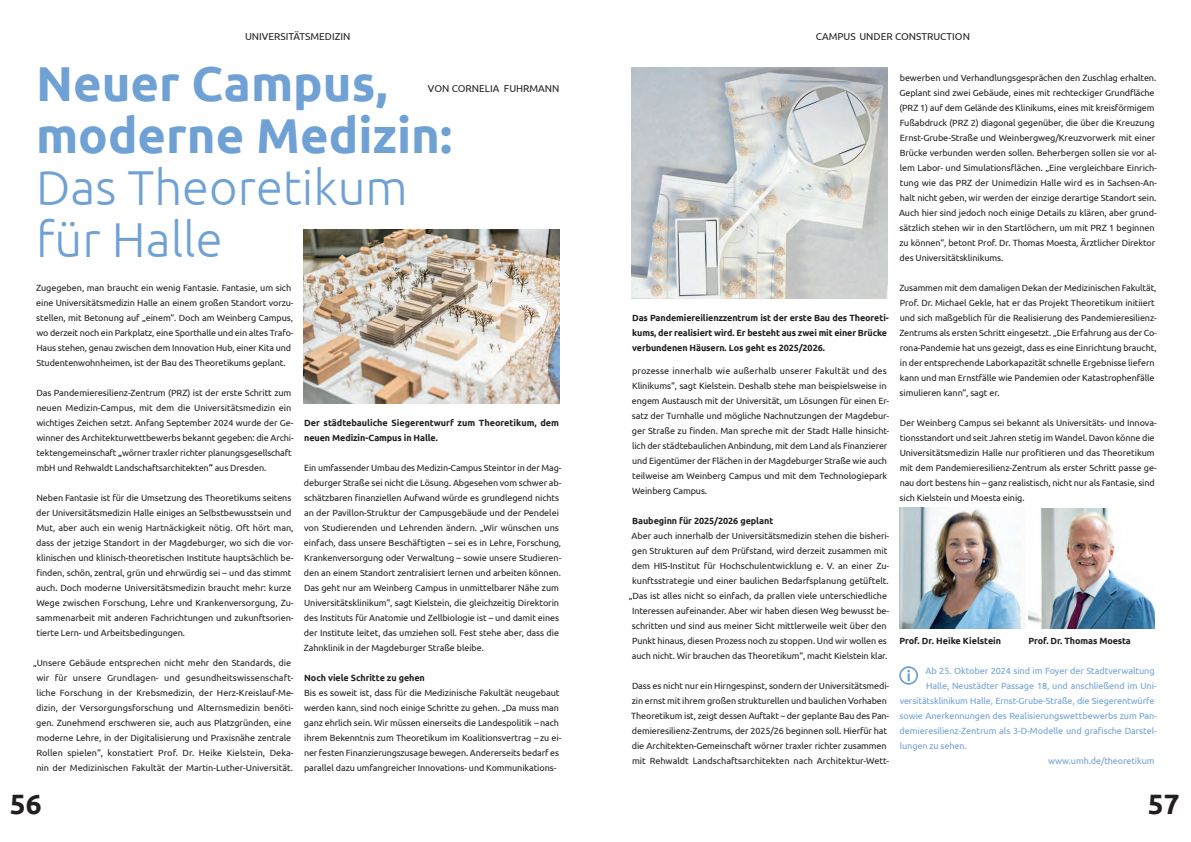
<style>
.page{position:relative;width:1191px;height:842px;background:#fff}
.page>*{position:absolute;margin:0;border:0;box-sizing:border-box;transform-origin:0 0}
.t1{font:700 49px/52px "Ubuntu";color:#70a1d5}
.t2{font:300 49px/52px "Ubuntu";color:#70a1d5}
.t3{font:700 28px "Ubuntu";color:#231f20}
.t4{font:10px "Ubuntu";color:#231f20}
.t5{font:9px/15px "Ubuntu";letter-spacing:-.01em;color:#231f20}
.t6{font:700 9px/15px "Ubuntu";letter-spacing:-.01em;color:#231f20}
.t7{font:9px "Ubuntu";letter-spacing:-.01em;color:#70a1d5}
.s1{font-weight:500}
.s2{font-style:italic}
</style>
<div class="page">
<img style="left:899px;top:508px;width:123px;height:120px">
<img style="left:1028px;top:508px;width:126px;height:121px">
<img style="left:632px;top:68px;width:255px;height:230px">
<svg style="left:900px;top:667px;width:17px;height:17px"></svg>
<div style="left:899px;top:666px;width:19px;height:19px;border:2px solid #70a1d5;border-radius:50%"></div>
<svg style="left:907px;top:670px;width:3px;height:11px"></svg>
<img style="left:304px;top:230px;width:255px;height:174px">
<p class="t4" style="left:245px;top:30px;width:107px">UNIVERSITÄTSMEDIZIN</p>
<h1 class="t1" style="left:36px;top:57px;width:418px">Neuer Campus, moderne Medizin:</h1>
<h1 class="t2" style="left:36px;top:160px;width:373px">Das Theoretikum für Halle</h1>
<p class="t4" style="left:428px;top:83px;width:133px">VON CORNELIA FUHRMANN</p>
<p class="t5" style="left:36px;top:280px;width:259px">Zugegeben, man braucht ein wenig Fantasie. Fantasie, um sich eine Universitätsmedizin Halle an einem großen Standort vorzu&shy;stellen, mit Betonung auf „einem“. Doch am Weinberg Campus, wo derzeit noch ein Parkplatz, eine Sporthalle und ein altes Trafo-Haus stehen, genau zwischen dem Innovation Hub, einer Kita und Studentenwohnheimen, ist der Bau des Theoretikums geplant.</p>
<p class="t5" style="left:36px;top:385px;width:259px">Das Pandemieresilienz-Zentrum (PRZ) ist der erste Schritt zum neuen Medizin-Campus, mit dem die Universitätsmedizin ein wichtiges Zeichen setzt. Anfang September 2024 wurde der Ge&shy;winner des Architekturwettbewerbs bekannt gegeben: die Archi&shy;tektengemeinschaft <span class="s1">„</span>wörner traxler richter planungsgesellschaft mbH und Rehwaldt Landschaftsarchitekten<span class="s1">“</span> aus Dresden.</p>
<p class="t5" style="left:36px;top:490px;width:259px">Neben Fantasie ist für die Umsetzung des Theoretikums seitens der Universitätsmedizin Halle einiges an Selbstbewusstsein und Mut, aber auch ein wenig Hartnäckigkeit nötig. Oft hört man, dass der jetzige Standort in der Magdeburger, wo sich die vor&shy;klinischen und klinisch-theoretischen Institute hauptsächlich be&shy;finden, schön, zentral, grün und ehrwürdig sei – und das stimmt auch. Doch moderne Universitätsmedizin braucht mehr: kurze Wege zwischen Forschung, Lehre und Krankenversorgung, Zu&shy;sammenarbeit mit anderen Fachrichtungen und zukunftsorien&shy;tierte Lern- und Arbeitsbedingungen.</p>
<p class="t5" style="left:33px;top:655px;width:262px;text-align:center">„Unsere Gebäude entsprechen nicht mehr den Standards, die wir für unsere Grundlagen- und gesundheitswissenschaft&shy;liche Forschung in der Krebsmedizin, der Herz-Kreislauf-Me&shy;dizin, der Versorgungsforschung und Alternsmedizin benöti&shy;gen. Zunehmend erschweren sie, auch aus Platzgründen, eine moderne Lehre, in der Digitalisierung und Praxisnähe zentrale Rollen spielen“, konstatiert Prof. Dr. Heike Kielstein, Deka&shy;nin der Medizinischen Fakultät der Martin-Luther-Universität.</p>
<p class="t6" style="left:304px;top:415px;width:256px">Der städtebauliche Siegerentwurf zum Theoretikum, dem neuen Medizin-Campus in Halle.</p>
<p class="t5" style="left:304px;top:460px;width:259px">Ein umfassender Umbau des Medizin-Campus Steintor in der Mag&shy;deburger Straße sei nicht die Lösung. Abgesehen vom schwer ab&shy;schätzbaren finanziellen Aufwand würde es grundlegend nichts an der Pavillon-Struktur der Campusgebäude und der Pendelei von Studierenden und Lehrenden ändern. „Wir wünschen uns einfach, dass unsere Beschäftigten – sei es in Lehre, Forschung, Krankenversorgung oder Verwaltung – sowie unsere Studieren&shy;den an einem Standort zentralisiert lernen und arbeiten können.<br>Das geht nur am Weinberg Campus in unmittelbarer Nähe zum Universitätsklinikum“, sagt Kielstein, die gleichzeitig Direktorin des Instituts für Anatomie und Zellbiologie ist – und damit eines der Institute leitet, das umziehen soll. Fest stehe aber, dass die Zahnklinik in der Magdeburger Straße bleibe.</p>
<p class="t6" style="left:304px;top:670px;width:122px">Noch viele Schritte zu gehen</p>
<p class="t5" style="left:304px;top:685px;width:259px">Bis es soweit ist, dass für die Medizinische Fakultät neugebaut werden kann, sind noch einige Schritte zu gehen. „Da muss man ganz ehrlich sein. Wir müssen einerseits die Landespolitik <span class="s2">–</span> nach ihrem Bekenntnis zum Theoretikum im Koalitionsvertrag <span class="s2">–</span> zu ei&shy;ner festen Finanzierungszusage bewegen. Andererseits bedarf es parallel dazu umfangreicher Innovations- und Kommunikations-</p>
<p class="t4" style="left:815px;top:30px;width:156px">CAMPUS UNDER CONSTRUCTION</p>
<p class="t6" style="left:632px;top:310px;width:258px">Das Pandemiereilienzzentrum ist der erste Bau des Theoreti&shy;kums, der realisiert wird. Er besteht aus zwei mit einer Brücke verbundenen Häusern. Los geht es 2025/2026.</p>
<p class="t5" style="left:632px;top:363px;width:259px">prozesse innerhalb wie außerhalb unserer Fakultät und des Klinikums“, sagt Kielstein. Deshalb stehe man beispielsweise in engem Austausch mit der Universität, um Lösungen für einen Er&shy;satz der Turnhalle und mögliche Nachnutzungen der Magdebur&shy;ger Straße zu finden. Man spreche mit der Stadt Halle hinsicht&shy;lich der städtebaulichen Anbindung, mit dem Land als Finanzierer und Eigentümer der Flächen in der Magdeburger Straße wie auch teilweise am Weinberg Campus und mit dem Technologiepark Weinberg Campus.</p>
<p class="t6" style="left:632px;top:513px;width:143px">Baubeginn für 2025/2026 geplant</p>
<p class="t5" style="left:629px;top:528px;width:262px;text-align:center">Aber auch innerhalb der Universitätsmedizin stehen die bisheri&shy;gen Strukturen auf dem Prüfstand, wird derzeit zusammen mit dem HIS-Institut für Hochschulentwicklung e. V. an einer Zu&shy;kunftsstrategie und einer baulichen Bedarfsplanung getüftelt. „Das ist alles nicht so einfach, da prallen viele unterschiedliche Interessen aufeinander. Aber wir haben diesen Weg bewusst be&shy;schritten und sind aus meiner Sicht mittlerweile weit über den Punkt hinaus, diesen Prozess noch zu stoppen. Und wir wollen es auch nicht. Wir brauchen das Theoretikum“, macht Kielstein klar.</p>
<p class="t5" style="left:631px;top:678px;width:259px">Dass es nicht nur ein Hirngespinst, sondern der Universitätsmedi&shy;zin ernst mit ihrem großen strukturellen und baulichen Vorhaben Theoretikum ist, zeigt dessen Auftakt – der geplante Bau des Pan&shy;demieresilienz-Zentrums, der 2025/26 beginnen soll. Hierfür hat die Architekten-Gemeinschaft wörner traxler richter zusammen mit Rehwaldt Landschaftsarchitekten nach Architektur-Wett-</p>
<p class="t5" style="left:899px;top:70px;width:259px">bewerben und Verhandlungsgesprächen den Zuschlag erhalten.<br>Geplant sind zwei Gebäude, eines mit rechteckiger Grundfläche (PRZ 1) auf dem Gelände des Klinikums, eines mit kreisförmigem Fußabdruck (PRZ 2) diagonal gegenüber, die über die Kreuzung Ernst-Grube-Straße und Weinbergweg/Kreuzvorwerk mit einer Brücke verbunden werden sollen. Beherbergen sollen sie vor al&shy;lem Labor- und Simulationsflächen. „Eine vergleichbare Einrich&shy;tung wie das PRZ der Unimedizin Halle wird es in Sachsen-An&shy;halt nicht geben, wir werden der einzige derartige Standort sein.<br>Auch hier sind jedoch noch einige Details zu klären, aber grund&shy;sätzlich stehen wir in den Startlöchern, um mit PRZ 1 beginnen zu können“, betont Prof. Dr. Thomas Moesta, Ärztlicher Direktor des Universitätsklinikums.</p>
<p class="t5" style="left:899px;top:280px;width:259px">Zusammen mit dem damaligen Dekan der Medizinischen Fakultät, Prof. Dr. Michael Gekle, hat er das Projekt Theoretikum initiiert und sich maßgeblich für die Realisierung des Pandemieresilienz-Zentrums als ersten Schritt eingesetzt. „Die Erfahrung aus der Co&shy;rona-Pandemie hat uns gezeigt, dass es eine Einrichtung braucht, in der entsprechende Laborkapazität schnelle Ergebnisse liefern kann und man Ernstfälle wie Pandemien oder Katastrophenfälle simulieren kann“, sagt er.</p>
<p class="t5" style="left:899px;top:415px;width:259px">Der Weinberg Campus sei bekannt als Universitäts- und Innova&shy;tionsstandort und seit Jahren stetig im Wandel. Davon könne die Universitätsmedizin Halle nur profitieren und das Theoretikum mit dem Pandemieresilienz-Zentrum als erster Schritt passe ge&shy;nau dort bestens hin – ganz realistisch, nicht nur als Fantasie, sind sich Kielstein und Moesta einig.</p>
<p class="t6" style="left:899px;top:633px;width:103px">Prof. Dr. Heike Kielstein</p>
<p class="t6" style="left:1028px;top:633px;width:104px">Prof. Dr. Thomas Moesta</p>
<p class="t7" style="left:925px;top:665px;width:231px">Ab 25. Oktober 2024 sind im Foyer der Stadtverwaltung</p>
<p class="t7" style="left:926px;top:680px;width:232px">Halle, Neustädter Passage 18, und anschließend im Uni-</p>
<p class="t7" style="left:899px;top:695px;width:256px">versitätsklinikum Halle, Ernst-Grube-Straße, die Siegerentwürfe</p>
<p class="t7" style="left:899px;top:710px;width:259px">sowie Anerkennungen des Realisierungswettbewerbs zum Pan-</p>
<p class="t7" style="left:899px;top:725px;width:259px">demieresilienz-Zentrum als 3-D-Modelle und grafische Darstel-</p>
<p class="t7" style="left:900px;top:740px;width:68px">lungen zu sehen.</p>
<p class="t7" style="left:1048px;top:755px;width:108px">www.umh.de/theoretikum</p>
<h2 class="t3" style="left:10px;top:787px;width:33px">56</h2>
<h2 class="t3" style="left:1147px;top:787px;width:33px">57</h2>
</div>
